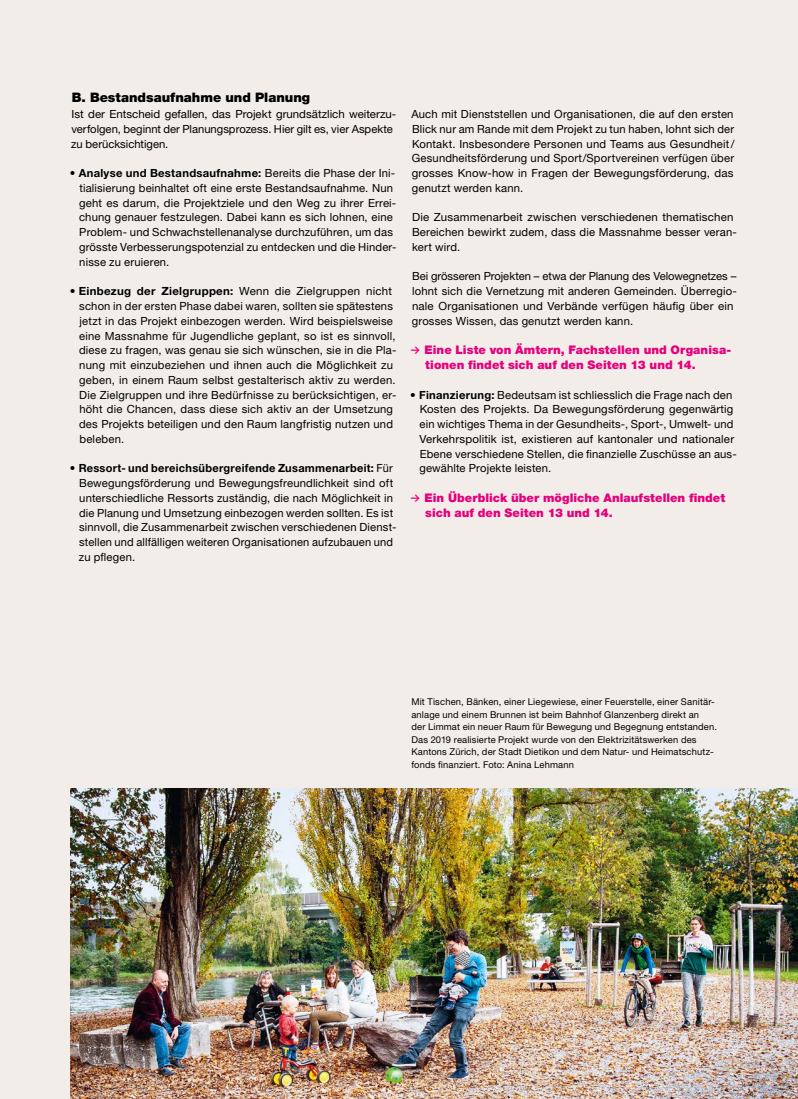
<style>
.page{position:relative;width:798px;height:1099px;background:#fff}
.page>*{position:absolute;margin:0;border:0;box-sizing:border-box;transform-origin:0 0}
.t1{font:900 13.12px "Helvetica Neue LT Std";color:#000}
.t2{font:900 11.88px/14.8px "Helvetica Neue LT Std";color:#e6007d}
.t3{font:11.25px/14.8px "Helvetica Neue LT Std";letter-spacing:.015em;color:#000}
.t4{font:9.38px/12.5px "Helvetica Neue LT Std";letter-spacing:.015em;color:#000}
.s1{font-weight:700}
.s2{font-family:"Akkurat Office";font-weight:700}
</style>
<div class="page">
<div style="left:0;top:0;width:797px;height:1098px;background:#f2ede9"></div>
<img style="left:71px;top:788px;width:726px;height:310px">
<p class="t1" style="left:72px;top:90px;width:240px">B. Bestandsaufnahme und Planung</p>
<p class="t3" style="left:71px;top:107px;width:325px">Ist der Entscheid gefallen, das Projekt grundsätzlich weiterzu&shy;verfolgen, beginnt der Planungsprozess. Hier gilt es, vier Aspekte zu berücksichtigen.</p>
<p class="t3" style="left:79px;top:166px;width:319px;text-indent:-9px">• <span class="s1">Analyse und Bestandsaufnahme:</span> Bereits die Phase der Ini&shy;tialisierung beinhaltet oft eine erste Bestandsaufnahme. Nun geht es darum, die Projektziele und den Weg zu ihrer Errei&shy;chung genauer festzulegen. Dabei kann es sich lohnen, eine Problem- und Schwachstellenanalyse durchzuführen, um das grösste Verbesserungspotenzial zu entdecken und die Hinder&shy;nisse zu eruieren.</p>
<p class="t3" style="left:79px;top:284px;width:319px;text-indent:-9px">• <span class="s1">Einbezug der Zielgruppen:</span> Wenn die Zielgruppen nicht schon in der ersten Phase dabei waren, sollten sie spätestens jetzt in das Projekt einbezogen werden. Wird beispielsweise eine Massnahme für Jugendliche geplant, so ist es sinnvoll, diese zu fragen, was genau sie sich wünschen, sie in die Pla&shy;nung mit einzubeziehen und ihnen auch die Möglichkeit zu geben, in einem Raum selbst gestalterisch aktiv zu werden.<br>Die Zielgruppen und ihre Bedürfnisse zu berücksichtigen, er&shy;höht die Chancen, dass diese sich aktiv an der Umsetzung des Projekts beteiligen und den Raum langfristig nutzen und beleben.</p>
<p class="t3" style="left:79px;top:461px;width:319px;text-indent:-9px">• <span class="s1">Ressort- und bereichsübergreifende Zusammenarbeit:</span> Für Bewegungsförderung und Bewegungsfreundlichkeit sind oft unterschiedliche Ressorts zuständig, die nach Möglichkeit in die Planung und Umsetzung einbezogen werden sollten. Es ist sinnvoll, die Zusammenarbeit zwischen verschiedenen Dienst&shy;stellen und allfälligen weiteren Organisationen aufzubauen und zu pflegen.</p>
<p class="t3" style="left:411px;top:107px;width:324px;text-align:justify">Auch mit Dienststellen und Organisationen, die auf den ersten Blick nur am Rande mit dem Projekt zu tun haben, lohnt sich der Kontakt. Insbesondere Personen und Teams aus Gesundheit/ Gesundheitsförderung und Sport/Sportvereinen verfügen über grosses Know-how in Fragen der Bewegungsförderung, das genutzt werden kann.</p>
<p class="t3" style="left:412px;top:210px;width:326px">Die Zusammenarbeit zwischen verschiedenen thematischen<br>Bereichen bewirkt zudem, dass die Massnahme besser veran&shy;kert wird.</p>
<p class="t3" style="left:411px;top:269px;width:326px">Bei grösseren Projekten – etwa der Planung des Velowegnetzes – lohnt sich die Vernetzung mit anderen Gemeinden. Überregio&shy;nale Organisationen und Verbände verfügen häufig über ein grosses Wissen, das genutzt werden kann.</p>
<p class="t2" style="left:425px;top:342px;width:307px;text-indent:-15px"><span class="s2">→</span> Eine Liste von Ämtern, Fachstellen und Organisa&shy;tionen findet sich auf den Seiten 13 und 14.</p>
<p class="t3" style="left:419px;top:387px;width:319px;text-indent:-9px">• <span class="s1">Finanzierung:</span> Bedeutsam ist schliesslich die Frage nach den Kosten des Projekts. Da Bewegungsförderung gegenwärtig ein wichtiges Thema in der Gesundheits-, Sport-, Umwelt- und Verkehrspolitik ist, existieren auf kantonaler und nationaler Ebene verschiedene Stellen, die finanzielle Zuschüsse an aus&shy;gewählte Projekte leisten.</p>
<p class="t2" style="left:425px;top:490px;width:301px;text-indent:-15px"><span class="s2">→</span> Ein Überblick über mögliche Anlaufstellen findet sich auf den Seiten 13 und 14.</p>
<p class="t4" style="left:411px;top:695px;width:307px">Mit Tischen, Bänken, einer Liegewiese, einer Feuerstelle, einer Sanitär&shy;anlage und einem Brunnen ist beim Bahnhof Glanzenberg direkt an<br>der Limmat ein neuer Raum für Bewegung und Begegnung entstanden.<br>Das 2019 realisierte Projekt wurde von den Elektrizitätswerken des Kantons Zürich, der Stadt Dietikon und dem Natur- und Heimatschutz&shy;fonds finanziert. Foto: Anina Lehmann</p>
</div>
